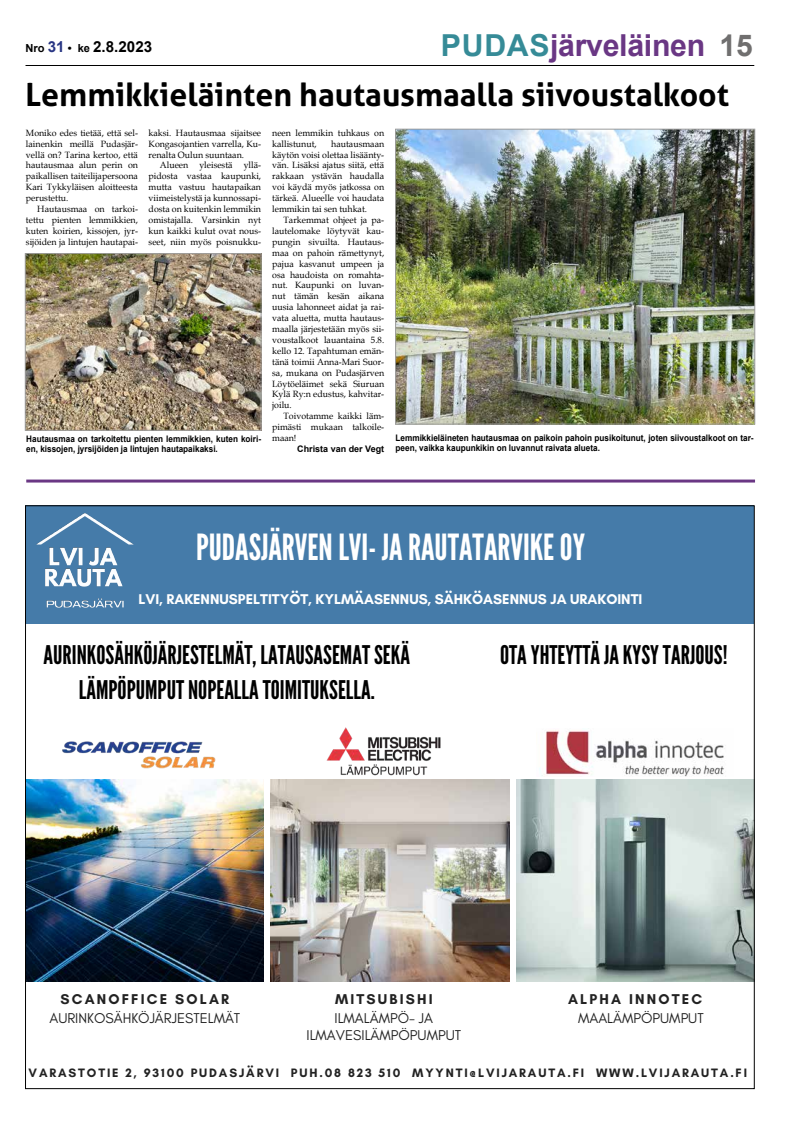
<style>
.page{position:relative;width:794px;height:1134px;background:#fff}
.page>*{position:absolute;margin:0;border:0;box-sizing:border-box;transform-origin:0 0}
.t1{font:36px "League Gothic";color:#fff}
.t2{font:700 32px "Aller";color:#000}
.t3{font:700 30.3px "Arial";letter-spacing:-.01em;color:#6a3784}
.t4{font:25.7px "League Gothic";color:#000}
.t5{font:700 15.2px "Arial";color:#000}
.t6{font:14.5px/17px "Glacial Indifference";color:#222;text-align:center}
.t7{font:700 14.5px "Glacial Indifference";letter-spacing:.15em;color:#222}
.t8{font:700 14.4px "Glacial Indifference";color:#fff}
.t9{font:700 12.4px "Glacial Indifference";letter-spacing:.15em;color:#222}
.t10{font:9.1px/10.9px "Book Antiqua";color:#000;text-align:justify}
.t11{font:700 9px/10px "Arial";color:#000;scale:.91 1}
.t12{font:700 9px "Arial";color:#000}
.s1{font-size:11.1px}
.s2{color:#283583}
.s3{color:#368b97}
.s4{font-size:30px;color:#706f6f}
</style>
<div class="page">
<hr style="left:26px;top:65px;width:728px;height:1px;background:#000">
<div style="left:26px;top:506px;width:728px;height:118px;background:#457ba9"></div>
<img style="left:27px;top:779px;width:236px;height:202px">
<img style="left:271px;top:779px;width:238px;height:202px">
<img style="left:517px;top:779px;width:236px;height:202px">
<img style="left:539px;top:730px;width:185px;height:46px">
<img style="left:62px;top:741px;width:154px;height:28px">
<img style="left:320px;top:727px;width:128px;height:58px">
<img style="left:36px;top:513px;width:98px;height:95px">
<img style="left:397px;top:131px;width:356px;height:291px">
<div style="left:395px;top:129px;width:360px;height:295px;border:1px solid #9d9d9c"></div>
<img style="left:27px;top:255px;width:232px;height:174px">
<div style="left:25px;top:253px;width:236px;height:178px;border:1px solid #9d9d9c"></div>
<hr style="left:26px;top:479px;width:729px;height:3px;background:#6a3784">
<h3 class="t5" style="left:26px;top:36px;width:128px"><span class="s1">Nro</span> <span class="s2">31</span> <span class="s1">• ke</span> 2.8.2023</h3>
<h3 class="t3" style="left:441px;top:24px;width:313px"><span class="s3">PUDAS</span>järveläinen <span class="s4">15</span></h3>
<h2 class="t2" style="left:26px;top:75px;width:705px">Lemmikkieläinten hautausmaalla siivoustalkoot</h2>
<p class="t10" style="left:149px;top:127px;width:114px">kaksi. Hautausmaa sijaitsee Kongasojantien varrella, Ku&shy;renalta Oulun suuntaan.</p>
<p class="t10" style="left:149px;top:160px;width:114px;text-indent:11px">Alueen yleisestä yllä&shy;pidosta vastaa kaupunki, mutta vastuu hautapaikan viimeistelystä ja kunnossapi&shy;dosta on kuitenkin lemmikin omistajalla. Varsinkin nyt kun kaikki kulut ovat nous&shy;seet, niin myös poisnukku-</p>
<p class="t10" style="left:26px;top:127px;width:113px">Moniko edes tietää, että sel&shy;lainenkin meillä Pudasjär&shy;vellä on? Tarina kertoo, että hautausmaa alun perin on paikallisen taiteilijapersoona Kari Tykkyläisen aloitteesta perustettu.</p>
<p class="t10" style="left:26px;top:203px;width:113px;text-indent:11px">Hautausmaa on tarkoi&shy;tettu pienten lemmikkien, kuten koirien, kissojen, jyr&shy;sijöiden ja lintujen hautapai-</p>
<p class="t10" style="left:272px;top:127px;width:113px">neen lemmikin tuhkaus on kallistunut,</p>
<p class="t10" style="left:272px;top:138px;width:113px;text-indent:59px">hautausmaan käytön voisi olettaa lisäänty&shy;vän. Lisäksi ajatus siitä, että rakkaan ystävän haudalla voi käydä myös jatkossa on tärkeä. Alueelle voi haudata lemmikin tai sen tuhkat.</p>
<p class="t10" style="left:272px;top:214px;width:113px;text-indent:11px">Tarkemmat ohjeet ja pa&shy;lautelomake löytyvät kau&shy;pungin sivuilta. Hautaus&shy;maa on pahoin rämettynyt, pajua kasvanut umpeen ja osa haudoista on romahta&shy;nut. Kaupunki on luvan&shy;nut tämän kesän aikana uusia lahonneet aidat ja rai&shy;vata aluetta, mutta hautaus&shy;maalla järjestetään myös sii&shy;voustalkoot lauantaina 5.8. kello 12. Tapahtuman emän&shy;tänä toimii Anna-Mari Suor&shy;sa, mukana on Pudasjärven Löytöeläimet sekä Siuruan Kylä Ry:n edustus, kahvitar&shy;joilu.</p>
<p class="t10" style="left:272px;top:410px;width:113px;text-indent:11px">Toivotamme kaikki läm&shy;pimästi mukaan talkoile&shy;maan!</p>
<p class="t12" style="left:297px;top:442px;width:89px">Christa van der Vegt</p>
<p class="t11" style="left:395px;top:433px;width:395px">Lemmikkieläineten hautausmaa on paikoin pahoin pusikoitunut, joten siivoustalkoot on tar&shy;peen, vaikka kaupunkikin on luvannut raivata alueta.</p>
<p class="t11" style="left:26px;top:434px;width:260px">Hautausmaa on tarkoitettu pienten lemmikkien, kuten koiri&shy;en, kissojen, jyrsijöiden ja lintujen hautapaikaksi.</p>
<h1 class="t1" style="left:196px;top:526px;width:390px">PUDASJÄRVENLVI- JARAUTATARVIKEOY</h1>
<h3 class="t8" style="left:138px;top:590px;width:505px">LVI, RAKENNUSPELTITYÖT, KYLMÄASENNUS, SÄHKÖASENNUS JA URAKOINTI</h3>
<h3 class="t4" style="left:44px;top:639px;width:368px">AURINKOSÄHKÖJÄRJESTELMÄT, LATAUSASEMATSEKÄ</h3>
<h3 class="t4" style="left:500px;top:639px;width:229px">OTAYHTEYTTÄJAKYSYTARJOUS!</h3>
<h3 class="t4" style="left:79px;top:674px;width:297px">LÄMPÖPUMPUTNOPEALLATOIMITUKSELLA.</h3>
<h3 class="t7" style="left:60px;top:990px;width:170px">SCANOFFICE SOLAR</h3>
<h3 class="t6" style="left:49px;top:1010px;width:192px">AURINKOSÄHKÖJÄRJESTELMÄT</h3>
<h3 class="t7" style="left:335px;top:990px;width:99px">MITSUBISHI</h3>
<h3 class="t6" style="left:306px;top:1010px;width:156px">ILMALÄMPÖ- JA<br>ILMAVESILÄMPÖPUMPUT</h3>
<h3 class="t7" style="left:568px;top:990px;width:136px">ALPHA INNOTEC</h3>
<h3 class="t6" style="left:578px;top:1010px;width:127px">MAALÄMPÖPUMPUT</h3>
<h3 class="t9" style="left:29px;top:1065px;width:720px">VARASTOTIE 2, 93100 PUDASJÄRVI PUH.08 823 510 MYYNTI@LVIJARAUTA.FI WWW.LVIJARAUTA.FI</h3>
</div>
